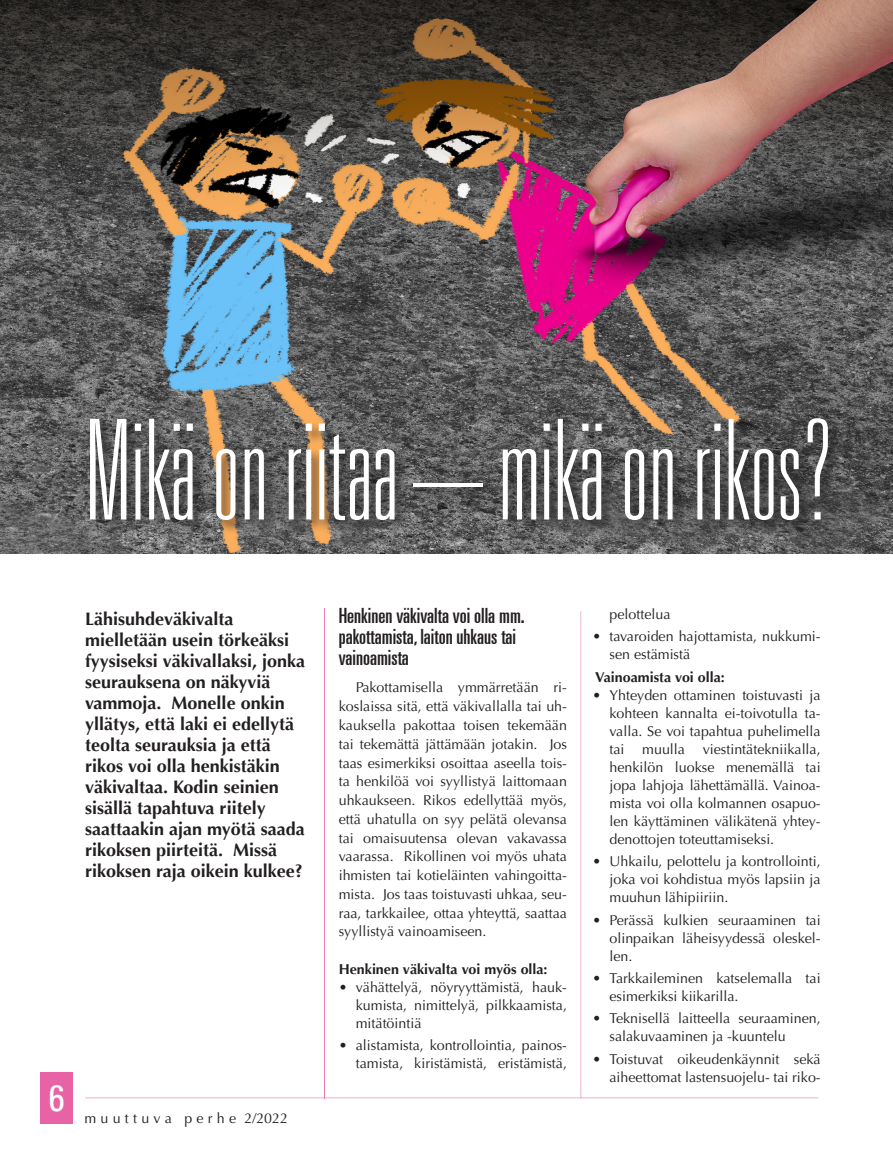
<style>
.page{position:relative;width:893px;height:1149px;background:#fff}
.page>*{position:absolute;margin:0;border:0;box-sizing:border-box;transform-origin:0 0}
.otsikko-h1{font:100 ultra-condensed 139.35px "Univers 39";color:#fff}
.muuttuva{font:condensed 36px "Univers";color:#fff}
.otsikko-h2{font:ultra-condensed 21px/21px "Univers 59";color:#231f20}
.ingressi{font:700 18px/21px "Optima";color:#231f20}
.t1{font:14.25px/18px "Optima";color:#231f20;text-align:justify}
.t2{font:700 14.25px "Optima";color:#231f20}
.t3{font:14.25px "Optima";letter-spacing:.3em;color:#231f20}
</style>
<div class="page">
<img style="left:0;top:0;width:893px;height:553px">
<div style="left:40px;top:1071px;width:33px;height:52px;background:#e863a5"></div>
<hr style="left:84px;top:1095px;width:737px;height:3px;background:#231f20;opacity:.08">
<hr style="left:580px;top:608px;width:3px;height:29px;background:#fff;opacity:.63">
<hr style="left:580px;top:622px;width:3px;height:475px;background:#231f20;opacity:.08">
<hr style="left:324px;top:605px;width:3px;height:29px;background:#fff;opacity:.63">
<hr style="left:324px;top:619px;width:3px;height:479px;background:#231f20;opacity:.08">
<div style="left:88px;top:415px;width:754px;height:119px;background:#231f20;opacity:.75"></div>
<p class="otsikko-h1" style="left:85px;top:399px;width:749px">Mikä on riitaa – mikä on rikos?</p>
<p class="muuttuva" style="left:49px;top:1074px;width:17px">6</p>
<p class="ingressi" style="left:85px;top:608px;width:221px">Lähisuhdeväkivalta mielletään usein törkeäksi fyysiseksi väkivallaksi, jonka seurauksena on näkyviä vammoja. Monelle onkin yllätys, että laki ei edellytä teolta seurauksia ja että rikos voi olla henkistäkin väkivaltaa. Kodin seinien sisällä tapahtuva riitely saattaakin ajan myötä saada rikoksen piirteitä. Missä rikoksen raja oikein kulkee?</p>
<p class="otsikko-h2" style="left:339px;top:604px;width:188px">Henkinen väkivalta voi olla mm. pakottamista, laiton uhkaus tai vainoamista</p>
<p class="t1" style="left:339px;top:678px;width:230px;line-height:18.8px;text-indent:17px">Pakottamisella ymmärretään ri&shy;koslaissa sitä, että väkivallalla tai uh&shy;kauksella pakottaa toisen tekemään tai tekemättä jättämään jotakin. Jos taas esimerkiksi osoittaa aseella tois&shy;ta henkilöä voi syyllistyä laittomaan uhkaukseen. Rikos edellyttää myös, että uhatulla on syy pelätä olevansa tai omaisuutensa olevan vakavassa vaarassa. Rikollinen voi myös uhata ihmisten tai kotieläinten vahingoitta&shy;mista. Jos taas toistuvasti uhkaa, seu&shy;raa, tarkkailee, ottaa yhteyttä, saattaa syyllistyä vainoamiseen.</p>
<h4 class="t2" style="left:339px;top:960px;width:210px">Henkinen väkivalta voi myös olla:</h4>
<p class="t1" style="left:356px;top:978px;width:213px;text-indent:-17px">• vähättelyä, nöyryyttämistä, hauk&shy;kumista, nimittelyä, pilkkaamista, mitätöintiä</p>
<p class="t1" style="left:339px;top:1036px;width:230px;text-align:right">• alistamista, kontrollointia, painos&shy;tamista, kiristämistä, eristämistä,</p>
<p class="t3" style="left:84px;top:1109px;width:205px">muuttuva perhe 2/2022</p>
<p class="t1" style="left:609px;top:605px;width:62px">pelottelua</p>
<p class="t1" style="left:609px;top:627px;width:213px;text-indent:-17px">• tavaroiden hajottamista, nukkumi&shy;sen estämistä</p>
<h4 class="t2" style="left:595px;top:668px;width:131px">Vainoamista voi olla:</h4>
<p class="t1" style="left:609px;top:686px;width:213px;text-indent:-17px">• Yhteyden ottaminen toistuvasti ja kohteen kannalta ei-toivotulla ta&shy;valla. Se voi tapahtua puhelimella tai muulla viestintätekniikalla, henkilön luokse menemällä tai jopa lahjoja lähettämällä. Vainoa&shy;mista voi olla kolmannen osapuo&shy;len käyttäminen välikätenä yhtey&shy;denottojen toteuttamiseksi.</p>
<p class="t1" style="left:609px;top:852px;width:213px;text-indent:-17px">• Uhkailu, pelottelu ja kontrollointi, joka voi kohdistua myös lapsiin ja muuhun lähipiiriin.</p>
<p class="t1" style="left:609px;top:910px;width:213px;text-indent:-17px">• Perässä kulkien seuraaminen tai olinpaikan läheisyydessä oleskel&shy;len.</p>
<p class="t1" style="left:609px;top:969px;width:213px;text-indent:-17px">• Tarkkaileminen katselemalla tai esimerkiksi kiikarilla.</p>
<p class="t1" style="left:609px;top:1009px;width:213px;text-indent:-17px">• Teknisellä laitteella seuraaminen, salakuvaaminen ja -kuuntelu</p>
<p class="t1" style="left:592px;top:1049px;width:230px;text-align:right">• Toistuvat oikeudenkäynnit sekä aiheettomat lastensuojelu- tai riko-</p>
</div>
